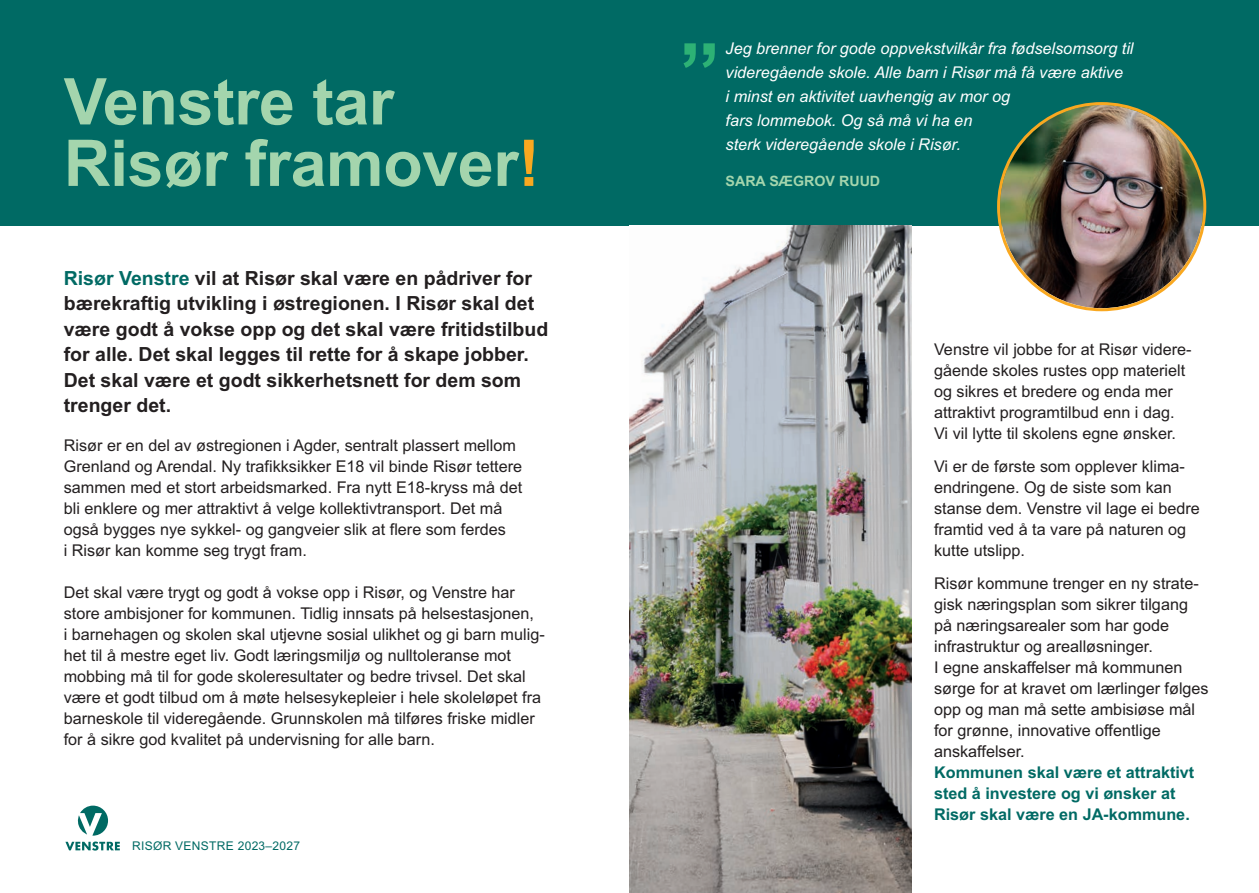
<style>
.page{position:relative;width:1259px;height:893px;background:#fff}
.page>*{position:absolute;margin:0;border:0;box-sizing:border-box;transform-origin:0 0}
.t1{font:700 82.5px "Arial";color:#2db175}
.t2{font:700 64.5px/61.5px "Arial";letter-spacing:-.005em;color:#a4d5ad}
.t3{font:700 19.5px/25.5px "Arial";color:#231f20}
.t4{font:16.2px/21px "Arial";color:#231f20}
.t5{font:italic 16.2px/24px "Arial";color:#fff}
.t6{font:700 16.2px/21px "Arial";color:#006a64}
.t7{font:700 14.25px "Arial";color:#a4d5ad}
.t8{font:12px "Arial";letter-spacing:.025em;color:#006a64}
.s1{color:#f9a820}
.s2{color:#006a64}
</style>
<div class="page">
<div style="left:0;top:0;width:1259px;height:225px;background:#006a64"></div>
<svg style="left:65px;top:806px;width:55px;height:45px"></svg>
<img style="left:997px;top:102px;width:209px;height:209px">
<img style="left:629px;top:225px;width:282px;height:668px">
<h2 class="t2" style="left:64px;top:77px;width:477px">Venstre tar<br>Risør framover<span class="s1">!</span></h2>
<p class="t3" style="left:64px;top:267px;width:486px"><span class="s2">Risør Venstre</span> vil at Risør skal være en pådriver for bærekraftig utvikling i østregionen. I Risør skal det være godt å vokse opp og det skal være fritidstilbud for alle. Det skal legges til rette for å skape jobber.<br>Det skal være et godt sikkerhetsnett for dem som trenger det.</p>
<p class="t4" style="left:64px;top:437px;width:460px">Risør er en del av østregionen i Agder, sentralt plassert mellom Grenland og Arendal. Ny trafikksikker E18 vil binde Risør tettere sammen med et stort arbeidsmarked. Fra nytt E18-kryss må det bli enklere og mer attraktivt å velge kollektivtransport. Det må også bygges nye sykkel- og gangveier slik at flere som ferdes<br>i Risør kan komme seg trygt fram.</p>
<p class="t4" style="left:64px;top:584px;width:482px">Det skal være trygt og godt å vokse opp i Risør, og Venstre har store ambisjoner for kommunen. Tidlig innsats på helsestasjonen,<br>i barnehagen og skolen skal utjevne sosial ulikhet og gi barn mulig&shy;het til å mestre eget liv. Godt læringsmiljø og nulltoleranse mot mobbing må til for gode skoleresultater og bedre trivsel. Det skal være et godt tilbud om å møte helsesykepleier i hele skoleløpet fra barneskole til videregående. Grunnskolen må tilføres friske midler for å sikre god kvalitet på undervisning for alle barn.</p>
<p class="t8" style="left:132px;top:842px;width:169px">RISØR VENSTRE 2023–2027</p>
<h1 class="t1" style="left:679px;top:43px;width:43px">”</h1>
<p class="t5" style="left:725px;top:38px;width:409px">Jeg brenner for gode oppvekstvilkår fra fødselsomsorg til videregående skole. Alle barn i Risør må få være aktive<br>i minst en aktivitet uavhengig av mor og<br>fars lommebok. Og så må vi ha en<br>sterk videregående skole i Risør.</p>
<p class="t7" style="left:725px;top:176px;width:156px">SARA SÆGROV RUUD</p>
<p class="t4" style="left:934px;top:340px;width:259px">Venstre vil jobbe for at Risør videre&shy;gående skoles rustes opp materielt og sikres et bredere og enda mer attraktivt programtilbud enn i dag.<br>Vi vil lytte til skolens egne ønsker.</p>
<p class="t4" style="left:934px;top:457px;width:267px">Vi er de første som opplever klima&shy;endringene. Og de siste som kan stanse dem. Venstre vil lage ei bedre framtid ved å ta vare på naturen og kutte utslipp.</p>
<p class="t4" style="left:934px;top:574px;width:276px">Risør kommune trenger en ny strate&shy;gisk næringsplan som sikrer tilgang på næringsarealer som har gode infrastruktur og arealløsninger.<br>I egne anskaffelser må kommunen sørge for at kravet om lærlinger følges opp og man må sette ambisiøse mål for grønne, innovative offentlige anskaffelser.</p>
<p class="t6" style="left:934px;top:763px;width:262px">Kommunen skal være et attraktivt sted å investere og vi ønsker at<br>Risør skal være en JA-kommune.</p>
</div>
